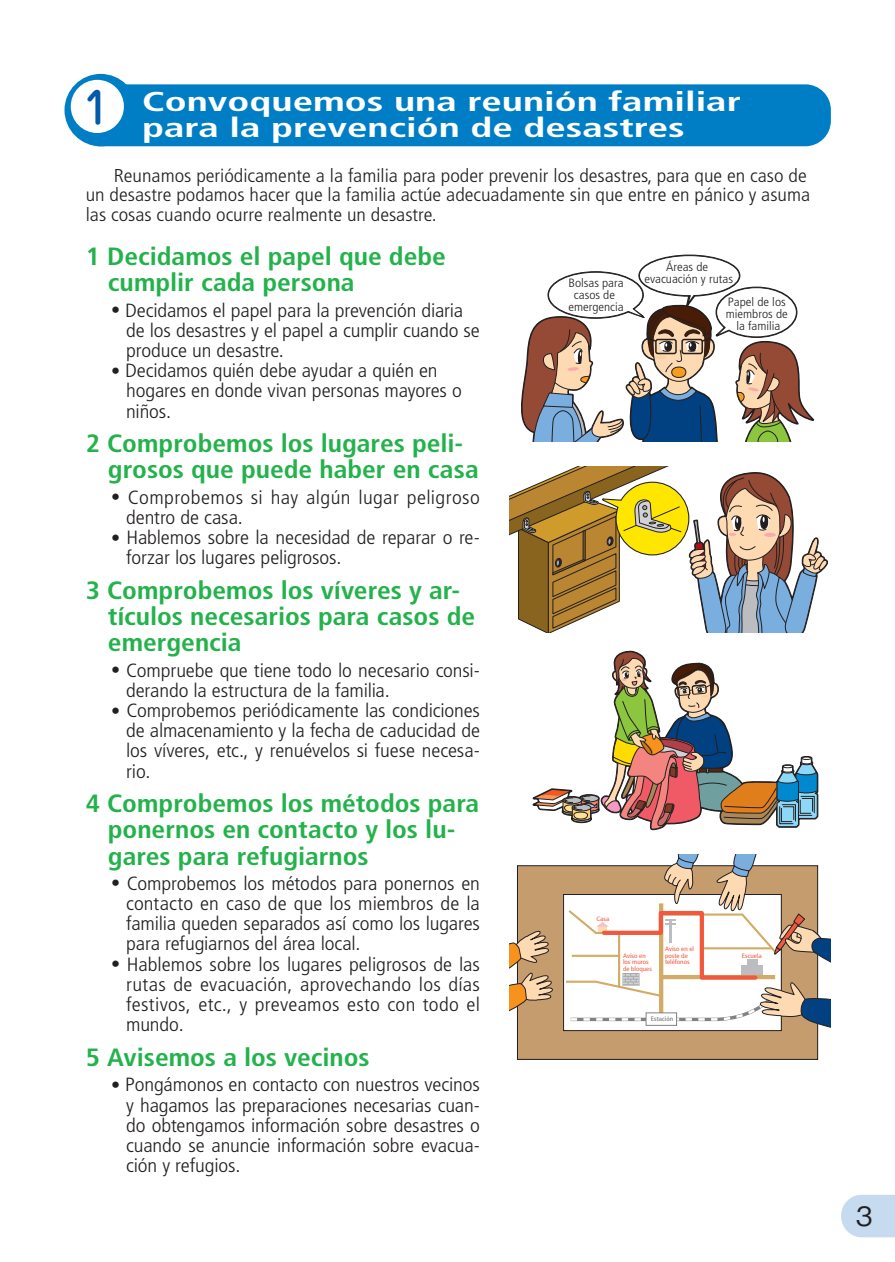
<style>
.page{position:relative;width:895px;height:1262px;background:#fff}
.page>*{position:absolute;margin:0;border:0;box-sizing:border-box;transform-origin:0 0}
.t1{font:500 42.45px "Jun 34 Pro";color:#015aaa}
.t2{font:700 condensed 27.15px/26.1px "Frutiger";color:#fff;scale:1.5 1}
.t3{font:500 26.55px "Gothic BBB Pro";color:#231f20}
.t4{font:700 condensed 25.05px/26.1px "Frutiger";color:#23b24b;scale:1.1 1}
.t5{font:300 condensed 19.2px/20.2px "Frutiger";letter-spacing:-.005em;color:#231f20;scale:1.1 1}
.t6{font:300 condensed 19.2px/20.2px "Frutiger";letter-spacing:.015em;color:#231f20;scale:1.1 1}
.t7{font:300 condensed 18.6px/19.6px "Frutiger";color:#231f20;scale:1.1 1}
.t8{font:300 condensed 12px/12px "Frutiger";color:#231f20;text-align:center;scale:1.1 1}
.t9{font:condensed 6.45px/6.8px "Frutiger";color:#f0593e;scale:1.1 1}
.t10{font:condensed 6.45px "Frutiger";color:#6c6d70;scale:1.1 1}
.s1{font-size:18px}
</style>
<div class="page">
<svg style="left:841px;top:1194px;width:53px;height:43px;background:#cbddf1"></svg>
<div style="left:75px;top:84px;width:755px;height:62px;background:#007ec5;border-radius:26px"></div>
<div style="left:64px;top:74px;width:73px;height:72px;background:#007ec5;border-radius:50%"></div>
<div style="left:71px;top:80px;width:53px;height:53px;background:#fff;border-radius:50%"></div>
<svg style="left:509px;top:466px;width:319px;height:166px"></svg>
<svg style="left:532px;top:651px;width:286px;height:180px"></svg>
<svg style="left:521px;top:255px;width:294px;height:187px"></svg>
<div style="left:517px;top:865px;width:300px;height:194px;background:#c59c6e"></div>
<svg style="left:564px;top:854px;width:266px;height:206px"></svg>
<svg style="left:509px;top:927px;width:44px;height:92px"></svg>
<h1 class="t1" style="left:84px;top:74px;width:28px">1</h1>
<h2 class="t2" style="left:142px;top:89px;width:401px">Convoquemos una reunión familiar para la prevención de desastres</h2>
<p class="t7" style="left:86px;top:166px;width:660px;text-indent:28px">Reunamos periódicamente a la familia para poder prevenir los desastres, para que en caso de un desastre podamos hacer que la familia actúe adecuadamente sin que entre en pánico y asuma las cosas cuando ocurre realmente un desastre.</p>
<h3 class="t4" style="left:108px;top:243px;width:309px;text-indent:-22px">1 Decidamos el papel que debe cumplir cada persona</h3>
<p class="t5" style="left:126px;top:300px;width:323px;text-indent:-15px"><span class="s1">•</span> Decidamos el papel para la prevención diaria de los desastres y el papel a cumplir cuando se produce un desastre.</p>
<p class="t5" style="left:126px;top:361px;width:306px;text-indent:-15px"><span class="s1">•</span> Decidamos quién debe ayudar a quién en hogares en donde vivan personas mayores o niños.</p>
<h3 class="t4" style="left:108px;top:431px;width:339px;text-indent:-22px">2 Comprobemos los lugares peli&shy;grosos que puede haber en casa</h3>
<p class="t6" style="left:126px;top:487px;width:323px;text-indent:-15px"><span class="s1">•</span> Comprobemos si hay algún lugar peligroso dentro de casa.</p>
<p class="t5" style="left:126px;top:528px;width:323px;text-indent:-15px"><span class="s1">•</span> Hablemos sobre la necesidad de reparar o re&shy;forzar los lugares peligrosos.</p>
<h3 class="t4" style="left:108px;top:577px;width:335px;text-indent:-22px">3 Comprobemos los víveres y ar&shy;tículos necesarios para casos de emergencia</h3>
<p class="t5" style="left:126px;top:660px;width:323px;text-indent:-15px"><span class="s1">•</span> Compruebe que tiene todo lo necesario consi&shy;derando la estructura de la familia.</p>
<p class="t5" style="left:126px;top:700px;width:323px;text-align:justify;text-indent:-15px"><span class="s1">•</span> Comprobemos periódicamente las condiciones de almacenamiento y la fecha de caducidad de los víveres, etc., y renuévelos si fuese necesa&shy;rio.</p>
<h3 class="t4" style="left:108px;top:790px;width:339px;text-indent:-22px">4 Comprobemos los métodos para ponernos en contacto y los lu&shy;gares para refugiarnos</h3>
<p class="t5" style="left:126px;top:873px;width:323px;text-align:justify;text-indent:-15px"><span class="s1">•</span> Comprobemos los métodos para ponernos en contacto en caso de que los miembros de la familia queden separados así como los lugares para refugiarnos del área local.</p>
<p class="t5" style="left:126px;top:954px;width:323px;text-align:justify;text-indent:-15px"><span class="s1">•</span> Hablemos sobre los lugares peligrosos de las rutas de evacuación, aprovechando los días festivos, etc., y preveamos esto con todo el mundo.</p>
<h3 class="t4" style="left:86px;top:1044px;width:259px">5 Avisemos a los vecinos</h3>
<p class="t5" style="left:126px;top:1074px;width:323px;text-align:justify;text-indent:-15px"><span class="s1">•</span> Pongámonos en contacto con nuestros vecinos y hagamos las preparaciones necesarias cuan&shy;do obtengamos información sobre desastres o cuando se anuncie información sobre evacua&shy;ción y refugios.</p>
<p class="t8" style="left:644px;top:261px;width:82px">Áreas de evacuación y rutas</p>
<p class="t8" style="left:568px;top:277px;width:52px">Bolsas para casos de emergencia</p>
<p class="t8" style="left:725px;top:296px;width:58px">Papel de los miembros de la familia</p>
<p class="t9" style="left:596px;top:915px;width:13px">Casa</p>
<p class="t9" style="left:623px;top:952px;width:28px">Aviso en los muros de bloques</p>
<p class="t9" style="left:665px;top:945px;width:28px">Aviso en el poste de teléfonos</p>
<p class="t9" style="left:741px;top:952px;width:20px">Escuela</p>
<p class="t10" style="left:651px;top:1015px;width:22px">Estación</p>
<h3 class="t3" style="left:855px;top:1194px;width:18px">3</h3>
</div>
